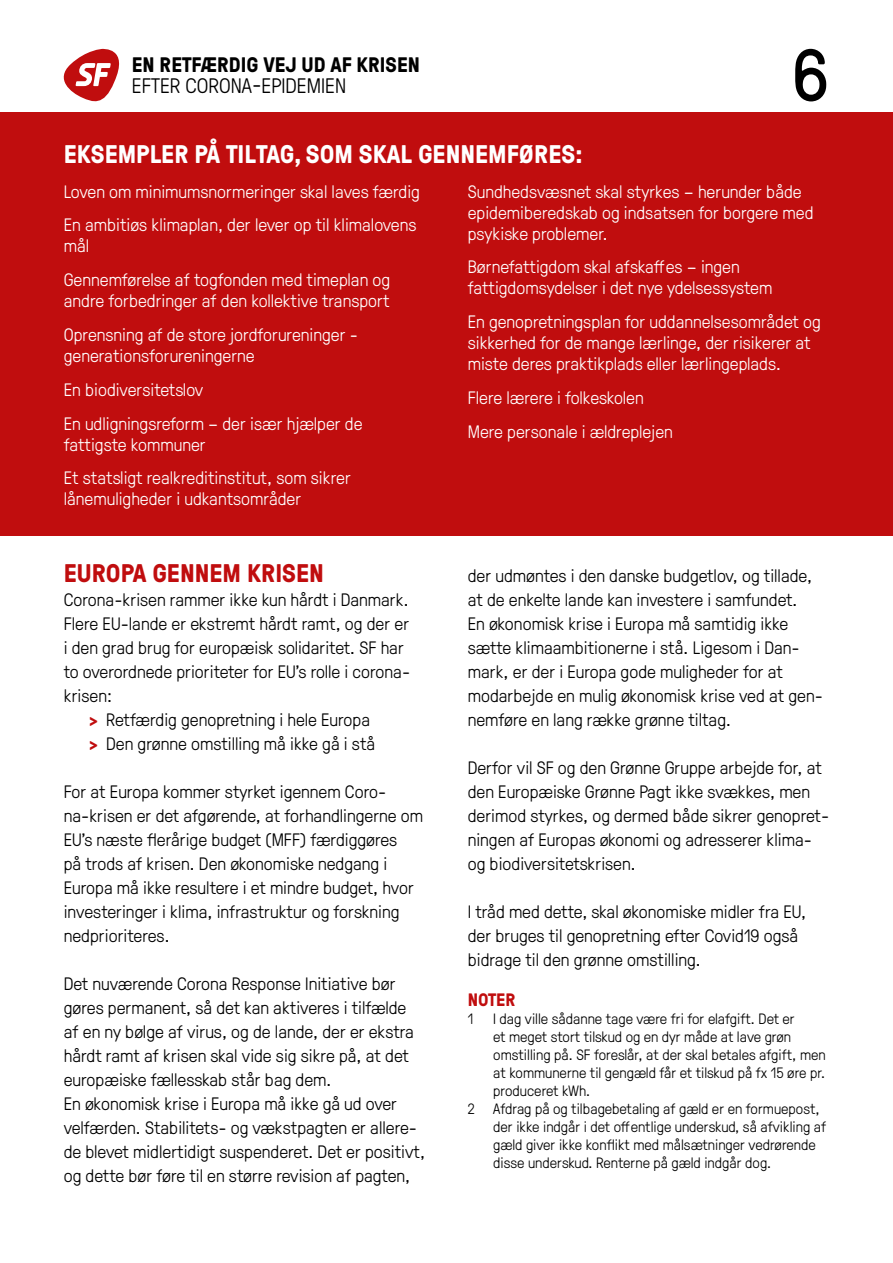
<style>
.page{position:relative;width:893px;height:1263px;background:#fff}
.page>*{position:absolute;margin:0;border:0;box-sizing:border-box;transform-origin:0 0}
.t1{font:73.5px "GT Pressura";color:#000}
.t2{font:700 25.5px "GT Pressura";color:#fff}
.t3{font:700 25.5px "GT Pressura";color:#c00d0e}
.t4{font:700 21px "GT Pressura";color:#000}
.t5{font:300 21px "GT Pressura";color:#000}
.t6{font:300 18px/24px "GT Pressura";color:#000}
.t7{font:300 18px/33.8px "GT Pressura";color:#fff}
.t8{font:700 18px "GT Pressura";color:#c00d0e}
.t9{font:300 15px "GT Pressura";color:#000}
.s1{font-weight:700;color:#c00d0e}
</style>
<div class="page">
<svg style="left:64px;top:49px;width:55px;height:52px"></svg>
<div style="left:0;top:113px;width:893px;height:423px;background:#c00d0e"></div>
<p class="t4" style="left:132px;top:49px;width:290px">EN RETFÆRDIG VEJ UD AF KRISEN</p>
<p class="t5" style="left:132px;top:71px;width:216px">EFTER CORONA-EPIDEMIEN</p>
<h1 class="t1" style="left:792px;top:23px;width:39px">6</h1>
<h2 class="t2" style="left:64px;top:135px;width:521px">EKSEMPLER PÅ TILTAG, SOM SKAL GENNEMFØRES:</h2>
<p class="t7" style="left:64px;top:173px;width:358px">Loven om minimumsnormeringer skal laves færdig<br>En ambitiøs klimaplan, der lever op til klimalovens</p>
<p class="t7" style="left:64px;top:228px;width:328px">mål<br>Gennemførelse af togfonden med timeplan og</p>
<p class="t7" style="left:64px;top:283px;width:327px">andre forbedringer af den kollektive transport<br>Oprensning af de store jordforureninger -</p>
<p class="t7" style="left:64px;top:338px;width:300px">generationsforureningerne<br>En biodiversitetslov<br>En udligningsreform – der især hjælper de</p>
<p class="t7" style="left:64px;top:426px;width:289px">fattigste kommuner<br>Et statsligt realkreditinstitut, som sikrer</p>
<p class="t7" style="left:64px;top:481px;width:239px">lånemuligheder i udkantsområder</p>
<p class="t7" style="left:468px;top:180px;width:347px;line-height:21px">Sundhedsvæsnet skal styrkes – herunder både epidemiberedskab og indsatsen for borgere med psykiske problemer.</p>
<p class="t7" style="left:468px;top:256px;width:306px;line-height:21px">Børnefattigdom skal afskaffes – ingen fattigdomsydelser i det nye ydelsessystem</p>
<p class="t7" style="left:468px;top:310px;width:355px;line-height:21px">En genopretningsplan for uddannelsesområdet og sikkerhed for de mange lærlinge, der risikerer at miste deres praktikplads eller lærlingeplads.</p>
<p class="t7" style="left:468px;top:380px;width:207px">Flere lærere i folkeskolen<br>Mere personale i ældreplejen</p>
<h2 class="t3" style="left:64px;top:554px;width:262px">EUROPA GENNEM KRISEN</h2>
<p class="t6" style="left:64px;top:587px;width:347px">Corona-krisen rammer ikke kun hårdt i Danmark.</p>
<p class="t6" style="left:64px;top:611px;width:347px">Flere EU-lande er ekstremt hårdt ramt, og der er</p>
<p class="t6" style="left:64px;top:635px;width:342px">i den grad brug for europæisk solidaritet. SF har</p>
<p class="t6" style="left:64px;top:659px;width:343px">to overordnede prioriteter for EU’s rolle i corona--</p>
<p class="t6" style="left:64px;top:683px;width:50px">krisen:</p>
<p class="t6" style="left:89px;top:707px;width:282px"><span class="s1">&gt;</span> Retfærdig genopretning i hele Europa</p>
<p class="t6" style="left:89px;top:731px;width:287px"><span class="s1">&gt;</span> Den grønne omstilling må ikke gå i stå</p>
<p class="t6" style="left:64px;top:779px;width:361px">For at Europa kommer styrket igennem Coro&shy;na-krisen er det afgørende, at forhandlingerne om EU’s næste flerårige budget (MFF) færdiggøres<br>på trods af krisen. Den økonomiske nedgang i Europa må ikke resultere i et mindre budget, hvor investeringer i klima, infrastruktur og forskning nedprioriteres.</p>
<p class="t6" style="left:64px;top:971px;width:363px">Det nuværende Corona Response Initiative bør gøres permanent, så det kan aktiveres i tilfælde af en ny bølge af virus, og de lande, der er ekstra hårdt ramt af krisen skal vide sig sikre på, at det europæiske fællesskab står bag dem.<br>En økonomisk krise i Europa må ikke gå ud over velfærden. Stabilitets- og vækstpagten er allere&shy;de blevet midlertidigt suspenderet. Det er positivt, og dette bør føre til en større revision af pagten,</p>
<p class="t6" style="left:468px;top:562px;width:357px">der udmøntes i den danske budgetlov, og tillade, at de enkelte lande kan investere i samfundet.<br>En økonomisk krise i Europa må samtidig ikke sætte klimaambitionerne i stå. Ligesom i Dan&shy;mark, er der i Europa gode muligheder for at modarbejde en mulig økonomisk krise ved at gen&shy;nemføre en lang række grønne tiltag.</p>
<p class="t6" style="left:468px;top:754px;width:363px">Derfor vil SF og den Grønne Gruppe arbejde for, at den Europæiske Grønne Pagt ikke svækkes, men derimod styrkes, og dermed både sikrer genopret&shy;ningen af Europas økonomi og adresserer klima&shy;og biodiversitetskrisen.</p>
<p class="t6" style="left:468px;top:898px;width:340px">I tråd med dette, skal økonomiske midler fra EU, der bruges til genopretning efter Covid19 også bidrage til den grønne omstilling.</p>
<p class="t8" style="left:468px;top:986px;width:49px">NOTER</p>
<p class="t9" style="left:468px;top:1008px;width:7px">1</p>
<p class="t9" style="left:493px;top:1008px;width:303px">I dag ville sådanne tage være fri for elafgift. Det er</p>
<p class="t9" style="left:493px;top:1026px;width:299px">et meget stort tilskud og en dyr måde at lave grøn</p>
<p class="t9" style="left:493px;top:1044px;width:334px">omstilling på. SF foreslår, at der skal betales afgift, men</p>
<p class="t9" style="left:493px;top:1062px;width:334px">at kommunerne til gengæld får et tilskud på fx 15 øre pr.</p>
<p class="t9" style="left:493px;top:1080px;width:99px">produceret kWh.</p>
<p class="t9" style="left:468px;top:1098px;width:353px">2 Afdrag på og tilbagebetaling af gæld er en formuepost,</p>
<p class="t9" style="left:493px;top:1116px;width:334px">der ikke indgår i det offentlige underskud, så afvikling af</p>
<p class="t9" style="left:493px;top:1134px;width:324px">gæld giver ikke konflikt med målsætninger vedrørende</p>
<p class="t9" style="left:493px;top:1152px;width:280px">disse underskud. Renterne på gæld indgår dog.</p>
</div>
